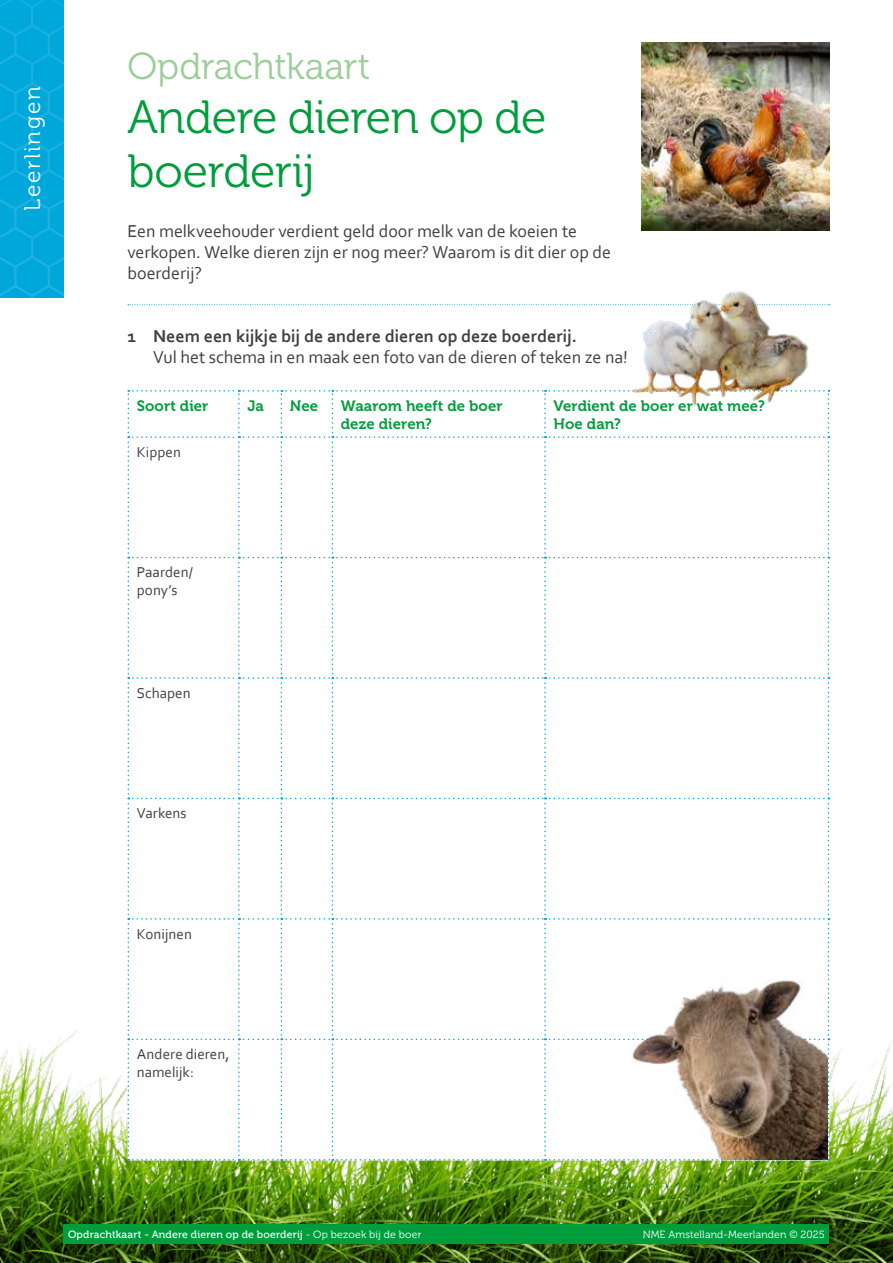
<style>
.page{position:relative;width:893px;height:1263px;background:#fff}
.page>*{position:absolute;margin:0;border:0;box-sizing:border-box;transform-origin:0 0}
.t1{font:46.5px/54px "Museo 300";letter-spacing:-.015em;color:#009d3c}
.t2{font:37.5px "Museo 300";letter-spacing:-.01em;color:#9ccd9a}
.t3{font:22.5px "Museo 300";letter-spacing:.08em;color:#fff}
.t4{font:18px/21px "Corbel";letter-spacing:-.005em;color:#3f4042}
.t5{font:700 18px "Corbel";color:#3f4042}
.t6{font:15px/18px "Museo 700";letter-spacing:.005em;color:#009d3c}
.t7{font:15px/18px "Corbel";color:#3f4042}
.t8{font:10.5px "Museo 500";letter-spacing:.015em;color:#fff}
.t9{font:10.5px "Museo 300";letter-spacing:.015em;color:#fff}
.s1{color:#fff}
.s2{font-family:"Museo 300"}
</style>
<div class="page">
<img style="left:0;top:1026px;width:893px;height:237px">
<div style="left:64px;top:1225px;width:765px;height:19px;background:#009d3c"></div>
<svg style="left:0;top:0;width:64px;height:298px;background:#04a8db"></svg>
<img style="left:641px;top:43px;width:188px;height:188px">
<svg style="left:128px;top:304px;width:702px;height:1px"></svg>
<svg style="left:128px;top:1186px;width:702px;height:1px"></svg>
<svg style="left:128px;top:390px;width:701px;height:770px"></svg>
<img style="left:623px;top:972px;width:205px;height:187px">
<img style="left:579px;top:291px;width:246px;height:118px">
<p class="t3" style="left:20px;top:211px;width:127px;rotate:-90deg">Leerlingen</p>
<h2 class="t2" style="left:128px;top:46px;width:271px">Opdrachtkaart <span class="s1">-</span></h2>
<h1 class="t1" style="left:128px;top:91px;width:421px">Andere dieren op de boerderij</h1>
<p class="t4" style="left:128px;top:220px;width:485px">Een melkveehouder verdient geld door melk van de koeien te verkopen. Welke dieren zijn er nog meer? Waarom is dit dier op de boerderij?</p>
<p class="t5" style="left:128px;top:325px;width:451px">1 Neem een kijkje bij de andere dieren op deze boerderij.</p>
<p class="t4" style="left:153px;top:346px;width:476px">Vul het schema in en maak een foto van de dieren of teken ze na!</p>
<p class="t6" style="left:137px;top:397px;width:73px">Soort dier</p>
<p class="t6" style="left:247px;top:397px;width:18px">Ja</p>
<p class="t6" style="left:290px;top:397px;width:30px">Nee</p>
<p class="t6" style="left:341px;top:397px;width:163px">Waarom heeft de boer deze dieren?</p>
<p class="t6" style="left:554px;top:397px;width:213px">Verdient de boer er wat mee?<br>Hoe dan?</p>
<p class="t7" style="left:137px;top:442px;width:46px">Kippen</p>
<p class="t7" style="left:137px;top:563px;width:58px">Paarden/ pony’s</p>
<p class="t7" style="left:137px;top:683px;width:55px">Schapen</p>
<p class="t7" style="left:137px;top:804px;width:51px">Varkens</p>
<p class="t7" style="left:137px;top:924px;width:57px">Konijnen</p>
<p class="t7" style="left:137px;top:1045px;width:94px">Andere dieren, namelijk:</p>
<p class="t8" style="left:68px;top:1229px;width:355px">Opdrachtkaart - Andere dieren op de boerderij <span class="s2">- Op bezoek bij de boer</span></p>
<p class="t9" style="left:643px;top:1229px;width:184px">NME Amstelland-Meerlanden © 2025</p>
</div>
